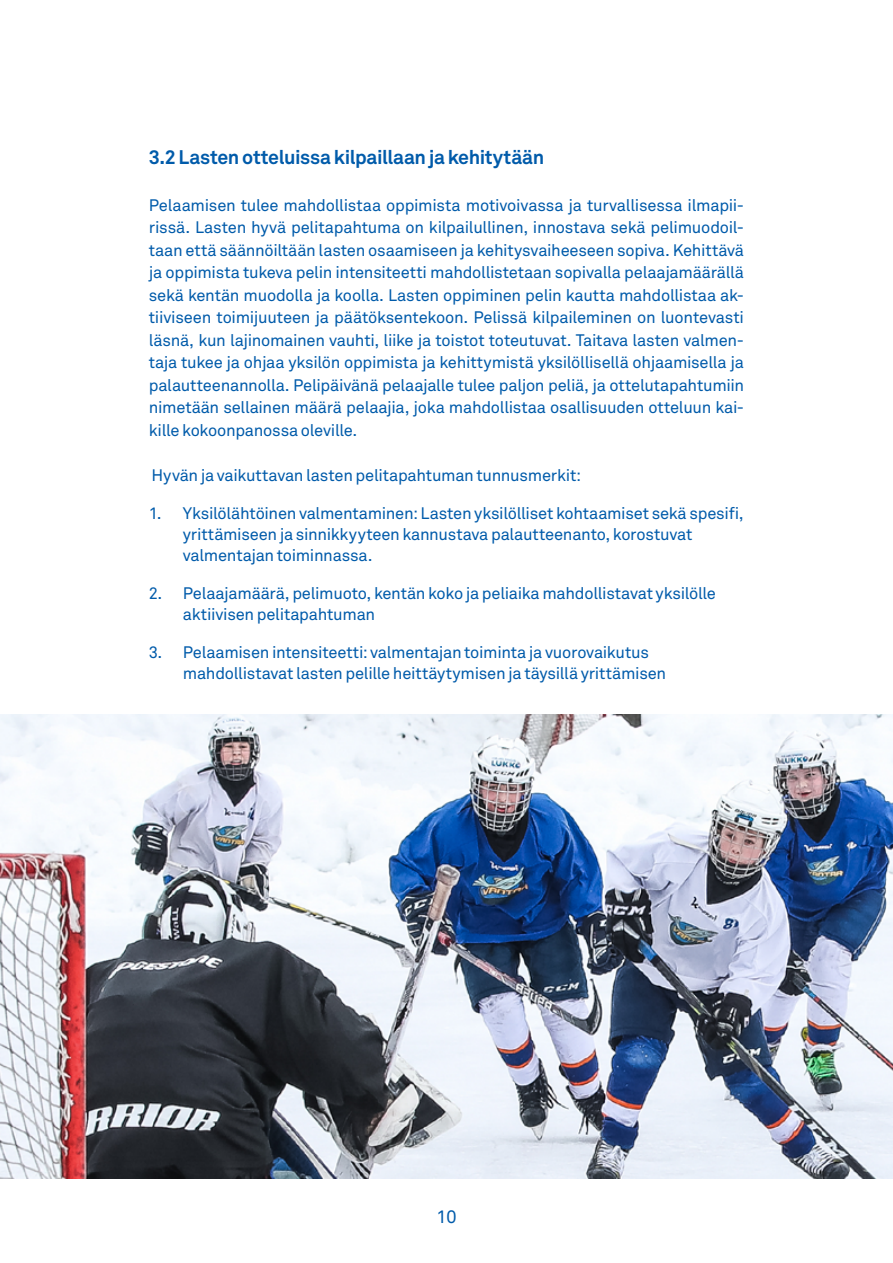
<style>
.page{position:relative;width:893px;height:1263px;background:#fff}
.page>*{position:absolute;margin:0;border:0;box-sizing:border-box;transform-origin:0 0}
.t1{font:700 19.5px "Akkurat Pro";letter-spacing:-.02em;color:#005baa}
.t2{font:18px "Akkurat Pro";color:#005baa}
.t3{font:16.5px/22.5px "Akkurat Pro";letter-spacing:-.015em;color:#005baa}
</style>
<div class="page">
<img style="left:0;top:714px;width:893px;height:465px">
<p class="t1" style="left:149px;top:145px;width:397px">3.2 Lasten otteluissa kilpaillaan ja kehitytään</p>
<p class="t3" style="left:149px;top:194px;width:597px">Pelaamisen tulee mahdollistaa oppimista motivoivassa ja turvallisessa ilmapii&shy;rissä. Lasten hyvä pelitapahtuma on kilpailullinen, innostava sekä pelimuodoil&shy;taan että säännöiltään lasten osaamiseen ja kehitysvaiheeseen sopiva. Kehittävä ja oppimista tukeva pelin intensiteetti mahdollistetaan sopivalla pelaajamäärällä sekä kentän muodolla ja koolla. Lasten oppiminen pelin kautta mahdollistaa ak&shy;tiiviseen toimijuuteen ja päätöksentekoon. Pelissä kilpaileminen on luontevasti läsnä, kun lajinomainen vauhti, liike ja toistot toteutuvat. Taitava lasten valmen&shy;taja tukee ja ohjaa yksilön oppimista ja kehittymistä yksilöllisellä ohjaamisella ja palautteenannolla. Pelipäivänä pelaajalle tulee paljon peliä, ja ottelutapahtumiin nimetään sellainen määrä pelaajia, joka mahdollistaa osallisuuden otteluun kai&shy;kille kokoonpanossa oleville.</p>
<p class="t3" style="left:152px;top:464px;width:431px">Hyvän ja vaikuttavan lasten pelitapahtuman tunnusmerkit:</p>
<p class="t3" style="left:183px;top:503px;width:562px;line-height:21px;text-indent:-34px">1. Yksilölähtöinen valmentaminen: Lasten yksilölliset kohtaamiset sekä spesifi, yrittämiseen ja sinnikkyyteen kannustava palautteenanto, korostuvat valmentajan toiminnassa.</p>
<p class="t3" style="left:183px;top:583px;width:535px;line-height:21px;text-indent:-34px">2. Pelaajamäärä, pelimuoto, kentän koko ja peliaika mahdollistavat yksilölle aktiivisen pelitapahtuman</p>
<p class="t3" style="left:183px;top:642px;width:485px;line-height:21px;text-indent:-34px">3. Pelaamisen intensiteetti: valmentajan toiminta ja vuorovaikutus mahdollistavat lasten pelille heittäytymisen ja täysillä yrittämisen</p>
<p class="t2" style="left:436px;top:1206px;width:22px">10</p>
</div>
